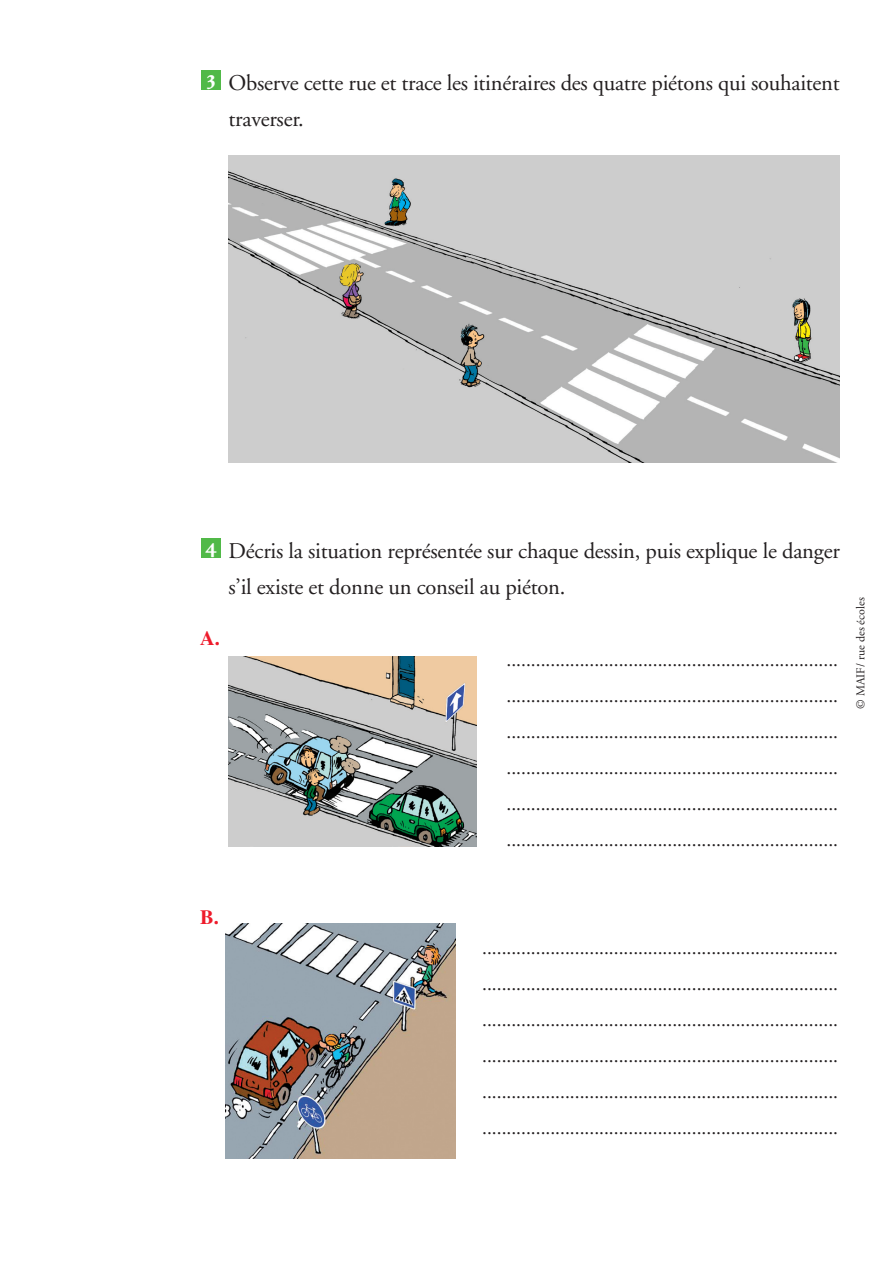
<style>
.page{position:relative;width:893px;height:1263px;background:#fff}
.page>*{position:absolute;margin:0;border:0;box-sizing:border-box;transform-origin:0 0}
.texte_décalé_2_colon{font:22.5px/36px "B Garamond";letter-spacing:-.01em;color:#231f20}
.t1{font:700 22.5px "B Garamond";color:#fff}
.t2{font:700 20.25px "Times";color:#ee1b2b}
.texte_décalé_2_colon-2{font:19.5px/36px "B Garamond";color:#231f20}
.t3{font:12px "B Garamond";color:#231f20}
</style>
<div class="page">
<div style="left:201px;top:70px;width:20px;height:20px;background:#51b948"></div>
<img style="left:229px;top:155px;width:611px;height:307px">
<div style="left:201px;top:538px;width:20px;height:20px;background:#51b948"></div>
<img style="left:229px;top:656px;width:247px;height:191px">
<img style="left:226px;top:924px;width:230px;height:234px">
<p class="t1" style="left:206px;top:65px;width:11px">3</p>
<p class="texte_décalé_2_colon" style="left:229px;top:65px;width:613px">Observe cette rue et trace les itinéraires des quatre piétons qui souhaitent traverser.</p>
<p class="t1" style="left:205px;top:533px;width:13px">4</p>
<p class="texte_décalé_2_colon" style="left:229px;top:533px;width:613px">Décris la situation représentée sur chaque dessin, puis explique le danger s’il existe et donne un conseil au piéton.</p>
<p class="t2" style="left:200px;top:626px;width:21px">A.</p>
<p class="texte_décalé_2_colon-2" style="left:507px;top:642px;width:333px">....................................................................</p>
<p class="texte_décalé_2_colon-2" style="left:507px;top:678px;width:333px">....................................................................</p>
<p class="texte_décalé_2_colon-2" style="left:507px;top:714px;width:333px">....................................................................</p>
<p class="texte_décalé_2_colon-2" style="left:507px;top:750px;width:333px">....................................................................</p>
<p class="texte_décalé_2_colon-2" style="left:507px;top:786px;width:333px">....................................................................</p>
<p class="texte_décalé_2_colon-2" style="left:507px;top:822px;width:333px">....................................................................</p>
<p class="t3" style="left:854px;top:708px;width:113px;rotate:-90deg">© MAIF/ rue des écoles</p>
<p class="t2" style="left:200px;top:905px;width:20px">B.</p>
<p class="texte_décalé_2_colon-2" style="left:482px;top:930px;width:357px">......................................................................... .........................................................................</p>
<p class="texte_décalé_2_colon-2" style="left:482px;top:1002px;width:357px">.........................................................................</p>
<p class="texte_décalé_2_colon-2" style="left:482px;top:1038px;width:357px">.........................................................................</p>
<p class="texte_décalé_2_colon-2" style="left:482px;top:1074px;width:357px">.........................................................................</p>
<p class="texte_décalé_2_colon-2" style="left:482px;top:1110px;width:357px">.........................................................................</p>
</div>
